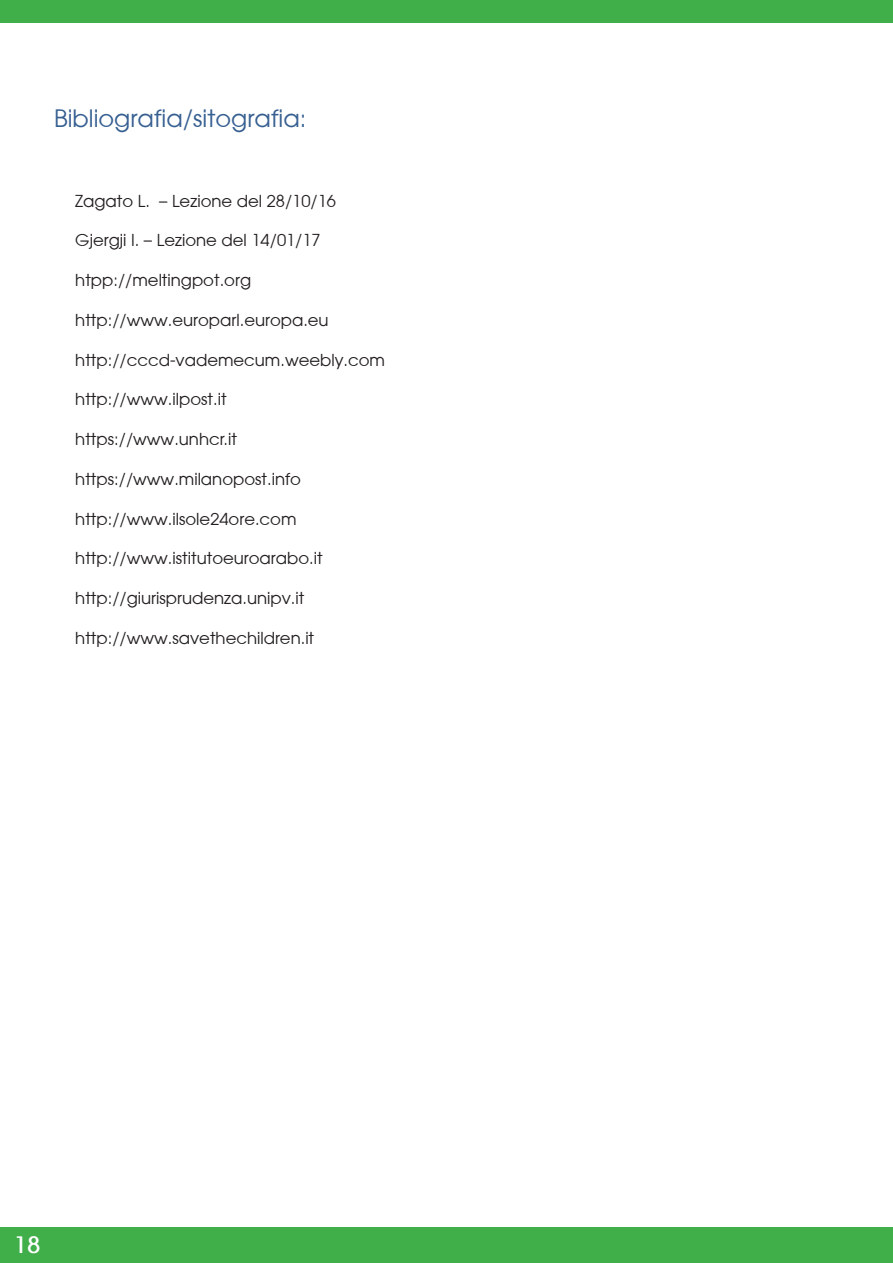
<style>
.page{position:relative;width:893px;height:1263px;background:#fff}
.page>*{position:absolute;margin:0;border:0;box-sizing:border-box;transform-origin:0 0}
.t1{font:24px "Avant Garde";color:#365f91}
.t2{font:700 22.5px "Avant Garde";color:#fff}
.t3{font:16.5px "Avant Garde";color:#231f20}
</style>
<div class="page">
<div style="left:0;top:0;width:893px;height:23px;background:#40ae49"></div>
<div style="left:0;top:1227px;width:893px;height:36px;background:#40ae49"></div>
<h1 class="t1" style="left:54px;top:103px;width:254px">Bibliografia/sitografia:</h1>
<p class="t3" style="left:75px;top:190px;width:262px">Zagato L. – Lezione del 28/10/16</p>
<p class="t3" style="left:75px;top:230px;width:247px">Gjergji I. – Lezione del 14/01/17</p>
<p class="t3" style="left:75px;top:270px;width:177px">htpp://meltingpot.org</p>
<p class="t3" style="left:75px;top:309px;width:255px">http://www.europarl.europa.eu</p>
<p class="t3" style="left:75px;top:349px;width:311px">http://cccd-vademecum.weebly.com</p>
<p class="t3" style="left:75px;top:389px;width:153px">http://www.ilpost.it</p>
<p class="t3" style="left:75px;top:429px;width:163px">https://www.unhcr.it</p>
<p class="t3" style="left:75px;top:468px;width:227px">https://www.milanopost.info</p>
<p class="t3" style="left:75px;top:508px;width:223px">http://www.ilsole24ore.com</p>
<p class="t3" style="left:75px;top:548px;width:249px">http://www.istitutoeuroarabo.it</p>
<p class="t3" style="left:75px;top:588px;width:231px">http://giurisprudenza.unipv.it</p>
<p class="t3" style="left:75px;top:627px;width:240px">http://www.savethechildren.it</p>
<h2 class="t2" style="left:14px;top:1230px;width:28px">18</h2>
</div>
